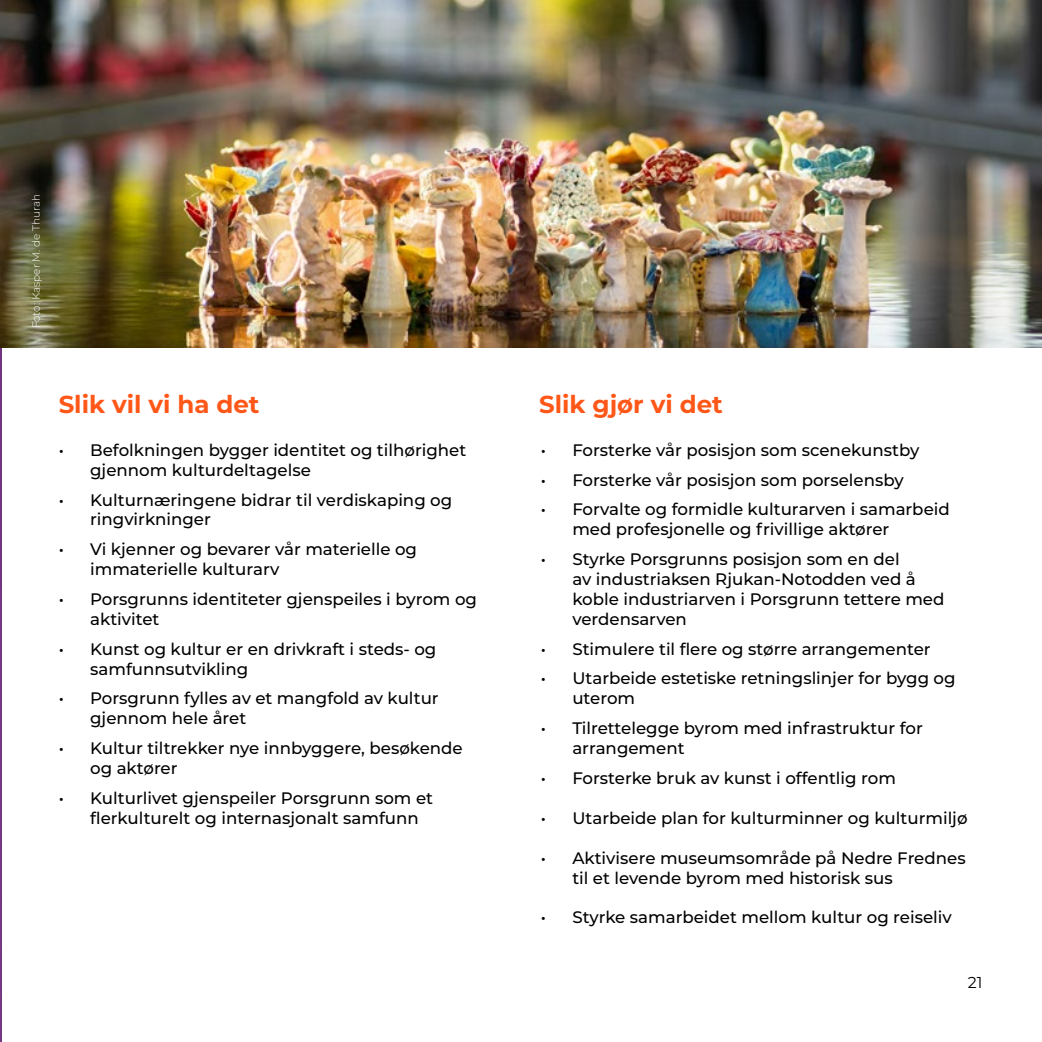
<style>
.page{position:relative;width:1042px;height:1042px;background:#fff}
.page>*{position:absolute;margin:0;border:0;box-sizing:border-box;transform-origin:0 0}
.t1{font:700 24.5px "Montserrat";color:#ff5718}
.t2{font:500 16.62px/19.9px "Montserrat";color:#000}
.t3{font:15.75px "Montserrat";color:#000}
.t4{font:300 10.5px "Montserrat";color:#fff}
</style>
<div class="page">
<hr style="left:0;top:0;width:1px;height:1042px;background:#611d72">
<svg style="left:0;top:588px;width:1px;height:454px"></svg>
<img style="left:0;top:0;width:1042px;height:347px">
<p class="t4" style="left:29px;top:328px;width:136px;rotate:-90deg">Foto: Kasper M. de Thurah</p>
<h1 class="t1" style="left:59px;top:387px;width:202px">Slik vil vi ha det</h1>
<h1 class="t1" style="left:539px;top:387px;width:185px">Slik gjør vi det</h1>
<p class="t2" style="left:90px;top:439px;width:378px;text-indent:-32px">• Befolkningen bygger identitet og tilhørighet gjennom kulturdeltagelse</p>
<p class="t2" style="left:90px;top:489px;width:364px;text-indent:-32px">• Kulturnæringene bidrar til verdiskaping og ringvirkninger</p>
<p class="t2" style="left:90px;top:539px;width:328px;text-indent:-32px">• Vi kjenner og bevarer vår materielle og immaterielle kulturarv</p>
<p class="t2" style="left:90px;top:588px;width:388px;text-indent:-32px">• Porsgrunns identiteter gjenspeiles i byrom og aktivitet</p>
<p class="t2" style="left:90px;top:638px;width:348px;text-indent:-32px">• Kunst og kultur er en drivkraft i steds- og samfunnsutvikling</p>
<p class="t2" style="left:90px;top:688px;width:350px;text-indent:-32px">• Porsgrunn fylles av et mangfold av kultur gjennom hele året</p>
<p class="t2" style="left:90px;top:737px;width:374px;text-indent:-32px">• Kultur tiltrekker nye innbyggere, besøkende og aktører</p>
<p class="t2" style="left:90px;top:787px;width:344px;text-indent:-32px">• Kulturlivet gjenspeiler Porsgrunn som et flerkulturelt og internasjonalt samfunn</p>
<p class="t2" style="left:541px;top:439px;width:380px">• Forsterke vår posisjon som scenekunstby</p>
<p class="t2" style="left:541px;top:469px;width:364px">• Forsterke vår posisjon som porselensby</p>
<p class="t2" style="left:572px;top:499px;width:379px;text-indent:-32px">• Forvalte og formidle kulturarven i samarbeid med profesjonelle og frivillige aktører</p>
<p class="t2" style="left:572px;top:548px;width:374px;text-indent:-32px">• Styrke Porsgrunns posisjon som en del<br>av industriaksen Rjukan-Notodden ved å koble industriarven i Porsgrunn tettere med verdensarven</p>
<p class="t2" style="left:541px;top:638px;width:391px">• Stimulere til flere og større arrangementer</p>
<p class="t2" style="left:572px;top:668px;width:385px;text-indent:-32px">• Utarbeide estetiske retningslinjer for bygg og uterom</p>
<p class="t2" style="left:572px;top:717px;width:352px;text-indent:-32px">• Tilrettelegge byrom med infrastruktur for arrangement</p>
<p class="t2" style="left:541px;top:767px;width:357px">• Forsterke bruk av kunst i offentlig rom</p>
<p class="t2" style="left:541px;top:807px;width:428px">• Utarbeide plan for kulturminner og kulturmiljø</p>
<p class="t2" style="left:572px;top:847px;width:395px;text-indent:-32px">• Aktivisere museumsområde på Nedre Frednes til et levende byrom med historisk sus</p>
<p class="t2" style="left:541px;top:907px;width:412px">• Styrke samarbeidet mellom kultur og reiseliv</p>
<p class="t3" style="left:968px;top:971px;width:16px">21</p>
</div>
